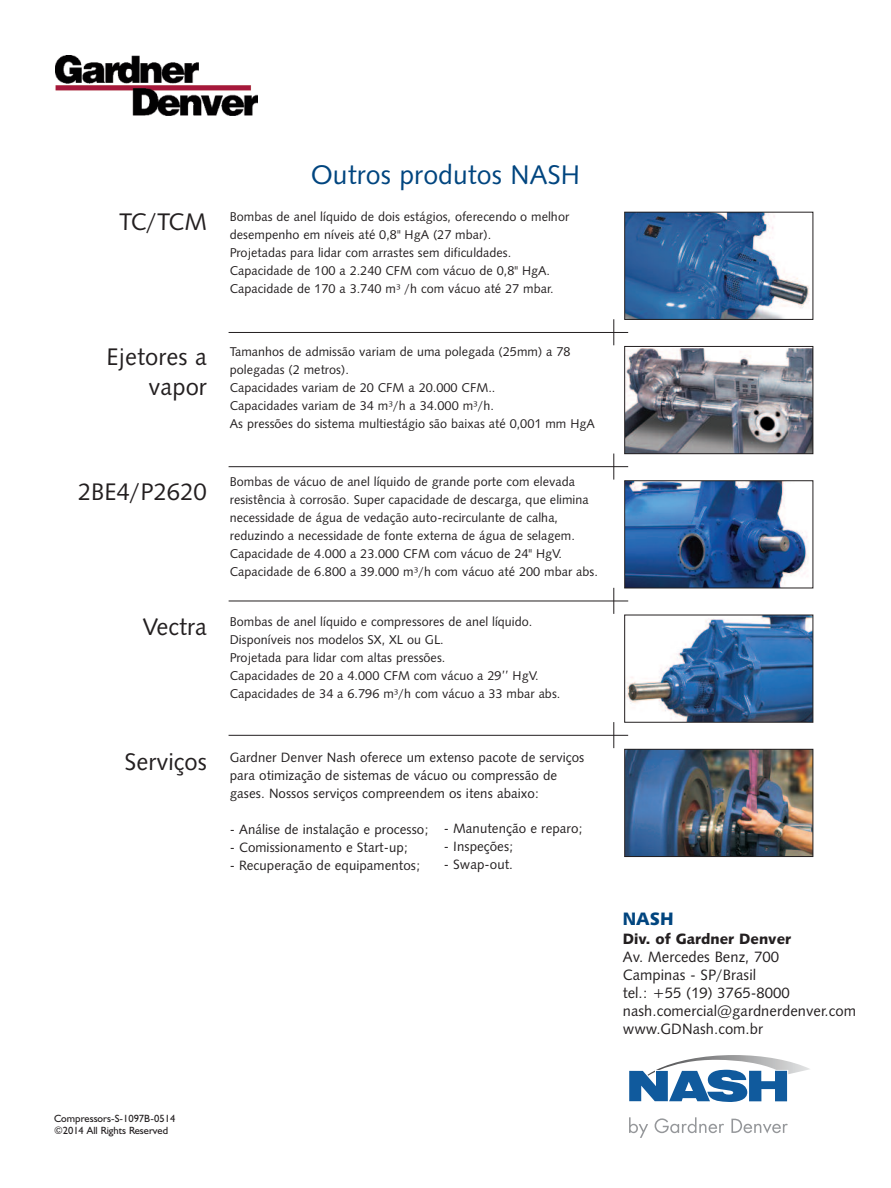
<style>
.page{position:relative;width:891px;height:1188px;background:#fff}
.page>*{position:absolute;margin:0;border:0;box-sizing:border-box;transform-origin:0 0}
.t1{font:27px "Humanist 531 BT Roman A";color:#01457f}
.t2{font:24px/30px "Humanist 531 BT Roman A";color:#231f20;text-align:right}
.t3{font:18px "Humanist 531 BT Black A";color:#01457f}
.t4{font:15px/18px "Humanist 531 BT Roman A";color:#231f20}
.t5{font:15px "Humanist 531 BT Black A";color:#231f20}
.t6{font:13.5px/18px "Humanist 531 BT Roman A";color:#231f20}
.t7{font:12.75px/18px "Humanist 531 BT Roman A";color:#231f20}
.t8{font:10.5px/12.6px "Humanist 521 BT";color:#231f20}
</style>
<div class="page">
<img style="left:55px;top:56px;width:203px;height:59px">
<img style="left:626px;top:214px;width:184px;height:104px">
<div style="left:624px;top:212px;width:189px;height:108px;border:1px solid #231f20"></div>
<img style="left:626px;top:349px;width:185px;height:103px">
<div style="left:624px;top:346px;width:189px;height:108px;border:1px solid #231f20"></div>
<img style="left:626px;top:482px;width:183px;height:104px">
<div style="left:624px;top:480px;width:189px;height:108px;border:1px solid #231f20"></div>
<img style="left:626px;top:617px;width:185px;height:104px">
<div style="left:624px;top:615px;width:189px;height:108px;border:1px solid #231f20"></div>
<img style="left:626px;top:751px;width:185px;height:104px">
<div style="left:624px;top:749px;width:189px;height:108px;border:1px solid #231f20"></div>
<hr style="left:229px;top:332px;width:399px;height:1px;background:#231f20">
<svg style="left:613px;top:319px;width:1px;height:26px"></svg>
<hr style="left:229px;top:466px;width:399px;height:1px;background:#231f20">
<svg style="left:613px;top:454px;width:1px;height:26px"></svg>
<hr style="left:229px;top:601px;width:399px;height:1px;background:#231f20">
<svg style="left:613px;top:588px;width:1px;height:26px"></svg>
<hr style="left:229px;top:735px;width:399px;height:1px;background:#231f20">
<svg style="left:613px;top:722px;width:1px;height:26px"></svg>
<svg style="left:629px;top:1117px;width:19px;height:21px"></svg>
<svg style="left:655px;top:1117px;width:69px;height:16px"></svg>
<svg style="left:731px;top:1119px;width:57px;height:14px"></svg>
<svg style="left:629px;top:1055px;width:181px;height:47px"></svg>
<h2 class="t2" style="left:119px;top:207px;width:89px">TC/TCM</h2>
<h2 class="t2" style="left:107px;top:342px;width:102px">Ejetores a vapor</h2>
<h2 class="t2" style="left:78px;top:477px;width:131px">2BE4/P2620</h2>
<h2 class="t2" style="left:142px;top:612px;width:66px">Vectra</h2>
<h2 class="t2" style="left:125px;top:747px;width:84px">Serviços</h2>
<h1 class="t1" style="left:311px;top:159px;width:271px">Outros produtos NASH</h1>
<p class="t7" style="left:230px;top:208px;width:341px">Bombas de anel líquido de dois estágios, oferecendo o melhor desempenho em níveis até 0,8" HgA (27 mbar).<br>Projetadas para lidar com arrastes sem dificuldades.<br>Capacidade de 100 a 2.240 CFM com vácuo de 0,8" HgA.<br>Capacidade de 170 a 3.740 m³ /h com vácuo até 27 mbar.</p>
<p class="t7" style="left:230px;top:343px;width:367px">Tamanhos de admissão variam de uma polegada (25mm) a 78 polegadas (2 metros).<br>Capacidades variam de 20 CFM a 20.000 CFM..<br>Capacidades variam de 34 m³/h a 34.000 m³/h.<br>As pressões do sistema multiestágio são baixas até 0,001 mm HgA</p>
<p class="t7" style="left:230px;top:473px;width:370px">Bombas de vácuo de anel líquido de grande porte com elevada resistência à corrosão. Super capacidade de descarga, que elimina necessidade de água de vedação auto-recirculante de calha, reduzindo a necessidade de fonte externa de água de selagem.<br>Capacidade de 4.000 a 23.000 CFM com vácuo de 24" HgV.<br>Capacidade de 6.800 a 39.000 m³/h com vácuo até 200 mbar abs.</p>
<p class="t7" style="left:230px;top:613px;width:332px">Bombas de anel líquido e compressores de anel líquido.<br>Disponíveis nos modelos SX, XL ou GL.<br>Projetada para lidar com altas pressões.<br>Capacidades de 20 a 4.000 CFM com vácuo a 29’’ HgV.<br>Capacidades de 34 a 6.796 m³/h com vácuo a 33 mbar abs.</p>
<p class="t6" style="left:230px;top:748px;width:356px">Gardner Denver Nash oferece um extenso pacote de serviços para otimização de sistemas de vácuo ou compressão de gases. Nossos serviços compreendem os itens abaixo:</p>
<p class="t6" style="left:230px;top:820px;width:201px">- Análise de instalação e processo;</p>
<p class="t6" style="left:230px;top:838px;width:180px">- Comissionamento e Start-up;</p>
<p class="t6" style="left:230px;top:856px;width:192px">- Recuperação de equipamentos;</p>
<p class="t6" style="left:444px;top:820px;width:141px">- Manutenção e reparo;</p>
<p class="t6" style="left:444px;top:838px;width:71px">- Inspeções;</p>
<p class="t6" style="left:444px;top:856px;width:71px">- Swap-out.</p>
<h3 class="t3" style="left:623px;top:908px;width:52px">NASH</h3>
<p class="t5" style="left:623px;top:930px;width:170px">Div. of Gardner Denver</p>
<p class="t4" style="left:623px;top:948px;width:235px">Av. Mercedes Benz, 700<br>Campinas - SP/Brasil<br>tel.: +55 (19) 3765-8000 nash.comercial@gardnerdenver.com www.GDNash.com.br</p>
<p class="t8" style="left:54px;top:1112px;width:123px">Compressors-S-1097B-0514 ©2014 All Rights Reserved</p>
</div>
